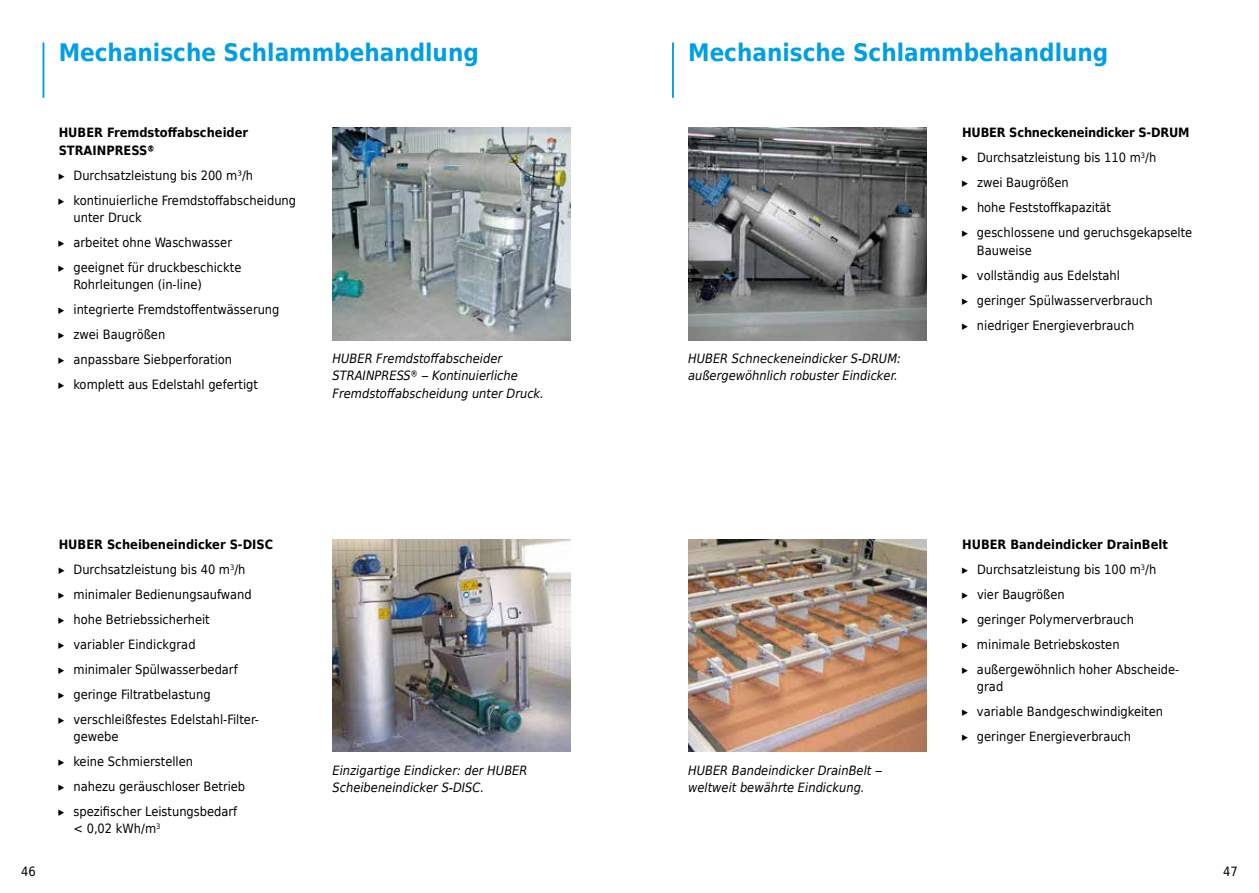
<style>
.page{position:relative;width:1259px;height:893px;background:#fff}
.page>*{position:absolute;margin:0;border:0;box-sizing:border-box;transform-origin:0 0}
.t1{font:700 24px "Huber Tec";color:#009fe3}
.t2{font:12.75px/25px "Huber Tec";color:#000}
.t3{font:italic 12.75px/17.2px "Huber Tec";color:#000}
.t4{font:700 12.75px/17.2px "Huber Tec";color:#000}
.s1{font-weight:700}
</style>
<div class="page">
<hr style="left:43px;top:43px;width:1px;height:55px;background:#009fe3">
<img style="left:333px;top:539px;width:238px;height:213px">
<img style="left:333px;top:128px;width:238px;height:212px">
<hr style="left:672px;top:43px;width:2px;height:55px;background:#009fe3">
<img style="left:688px;top:539px;width:238px;height:213px">
<img style="left:688px;top:128px;width:238px;height:212px">
<h1 class="t1" style="left:59px;top:33px;width:422px">Mechanische Schlammbehandlung</h1>
<p class="t4" style="left:59px;top:124px;width:191px">HUBER Fremdstoffabscheider<br>STRAINPRESS®</p>
<p class="t2" style="left:59px;top:162px;width:239px">▸ Durchsatzleistung bis 200 m³/h<br>▸ kontinuierliche Fremdstoffabscheidung</p>
<p class="t2" style="left:59px;top:204px;width:184px;text-indent:15px">unter Druck<br>▸ arbeitet ohne Waschwasser<br>▸ geeignet für druckbeschickte</p>
<p class="t2" style="left:59px;top:271px;width:222px;text-indent:15px">Rohrleitungen (in-line)<br>▸ integrierte Fremdstoffentwässerung ▸ zwei Baugrößen<br>▸ anpassbare Siebperforation<br>▸ komplett aus Edelstahl gefertigt</p>
<p class="t3" style="left:332px;top:350px;width:213px">HUBER Fremdstoffabscheider<br>STRAINPRESS® – Kontinuierliche<br>Fremdstoffabscheidung unter Druck.</p>
<p class="t2" style="left:59px;top:531px;width:216px"><span class="s1">HUBER Scheibeneindicker S-DISC </span>▸ Durchsatzleistung bis 40 m<sup>3</sup>/h<br>▸ minimaler Bedienungsaufwand<br>▸ hohe Betriebssicherheit<br>▸ variabler Eindickgrad<br>▸ minimaler Spülwasserbedarf<br>▸ geringe Filtratbelastung<br>▸ verschleißfestes Edelstahl-Filter-</p>
<p class="t2" style="left:59px;top:723px;width:188px;text-indent:15px">gewebe<br>▸ keine Schmierstellen<br>▸ nahezu geräuschloser Betrieb ▸ spezifischer Leistungsbedarf</p>
<p class="t2" style="left:73px;top:816px;width:89px">&lt; 0,02 kWh/m<sup>3</sup></p>
<p class="t3" style="left:332px;top:762px;width:196px">Einzigartige Eindicker: der HUBER<br>Scheibeneindicker S-DISC.</p>
<h1 class="t1" style="left:688px;top:33px;width:422px">Mechanische Schlammbehandlung</h1>
<p class="t3" style="left:688px;top:350px;width:214px">HUBER Schneckeneindicker S-DRUM: außergewöhnlich robuster Eindicker.</p>
<p class="t2" style="left:962px;top:120px;width:232px"><span class="s1">HUBER Schneckeneindicker S-DRUM </span>▸ Durchsatzleistung bis 110 m<sup>3</sup>/h<br>▸ zwei Baugrößen<br>▸ hohe Feststoffkapazität<br>▸ geschlossene und geruchsgekapselte</p>
<p class="t2" style="left:962px;top:237px;width:192px;text-indent:15px">Bauweise<br>▸ vollständig aus Edelstahl<br>▸ geringer Spülwasserverbrauch ▸ niedriger Energieverbrauch</p>
<p class="t3" style="left:688px;top:762px;width:196px">HUBER Bandeindicker DrainBelt – weltweit bewährte Eindickung.</p>
<p class="t2" style="left:962px;top:531px;width:219px"><span class="s1">HUBER Bandeindicker DrainBelt<br></span>▸ Durchsatzleistung bis 100 m<sup>3</sup>/h<br>▸ vier Baugrößen<br>▸ geringer Polymerverbrauch<br>▸ minimale Betriebskosten<br>▸ außergewöhnlich hoher Abscheide-</p>
<p class="t2" style="left:962px;top:673px;width:203px;text-indent:15px">grad<br>▸ variable Bandgeschwindigkeiten ▸ geringer Energieverbrauch</p>
<p class="t2" style="left:21px;top:858px;width:16px">46</p>
<p class="t2" style="left:1223px;top:858px;width:16px">47</p>
</div>
